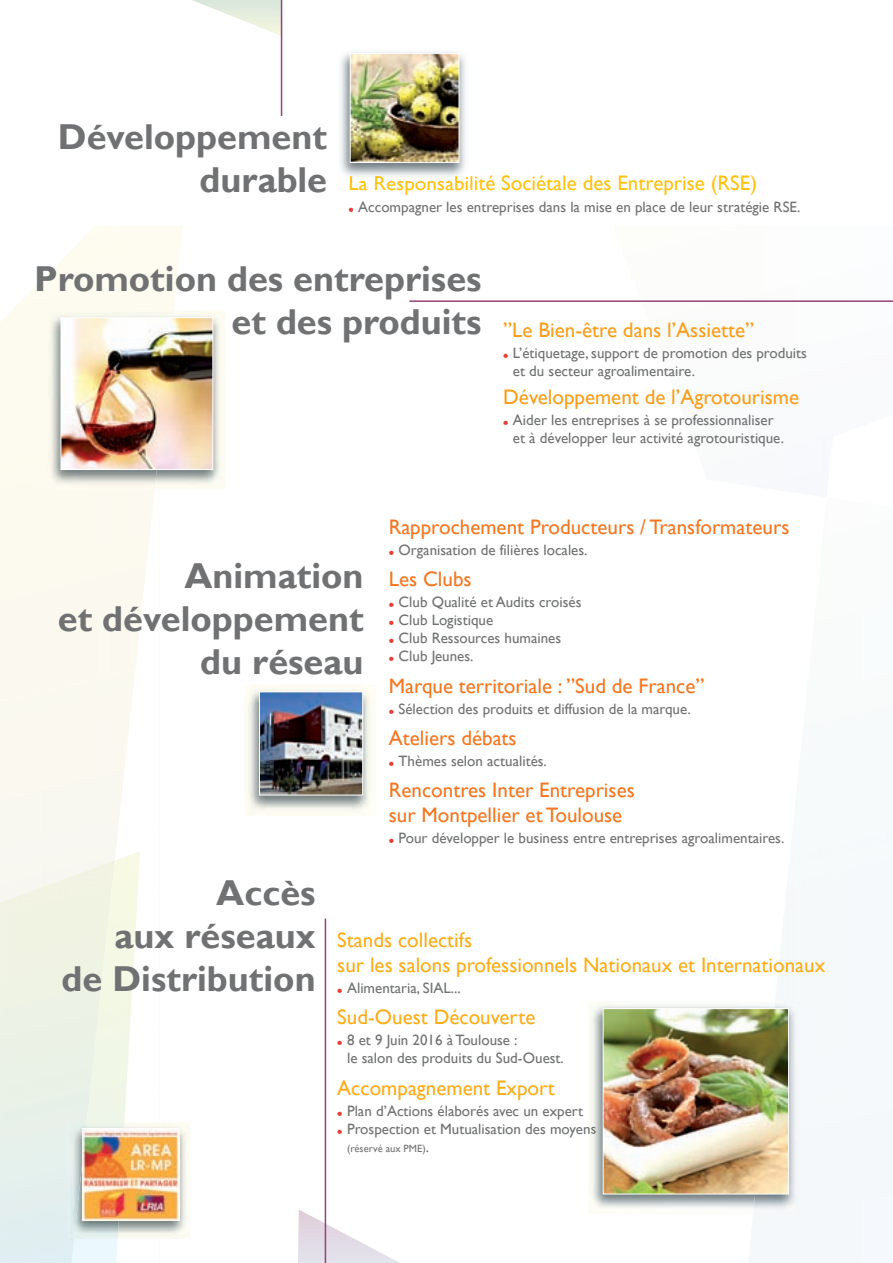
<style>
.page{position:relative;width:893px;height:1263px;background:#fff}
.page>*{position:absolute;margin:0;border:0;box-sizing:border-box;transform-origin:0 0}
.t1{font:700 36px/43.2px "Gill Sans";color:#707172;text-align:right}
.t2{font:21px/25.2px "Gill Sans";color:#f47721}
.t3{font:21px/25.2px "Gill Sans";color:#faad19}
.t4{font:21px "Gill Sans";color:#f89e1c}
.t5{font:21px "Gill Sans";color:#fec210}
.t6{font:15px/18px "Gill Sans";color:#707172}
.t7{font:10.5px "Gill Sans";color:#707172}
.s1{font-weight:700;color:#e73e38}
.s2{font-size:15px}
</style>
<div class="page">
<img style="left:0;top:322px;width:1px;height:580px">
<img style="left:174px;top:311px;width:51px;height:178px">
<img style="left:47px;top:311px;width:127px;height:178px">
<img style="left:63px;top:319px;width:148px;height:149px">
<div style="left:61px;top:317px;width:152px;height:153px;border:1px solid #fff"></div>
<img style="left:340px;top:52px;width:132px;height:131px">
<img style="left:350px;top:176px;width:91px;height:7px">
<img style="left:352px;top:55px;width:105px;height:106px">
<div style="left:350px;top:53px;width:109px;height:110px;border:1px solid #fff"></div>
<img style="left:245px;top:684px;width:130px;height:131px">
<img style="left:261px;top:693px;width:100px;height:100px">
<div style="left:259px;top:691px;width:104px;height:104px;border:1px solid #fff"></div>
<img style="left:588px;top:1001px;width:165px;height:213px">
<img style="left:753px;top:1001px;width:48px;height:213px">
<img style="left:605px;top:1010px;width:182px;height:182px">
<div style="left:603px;top:1008px;width:186px;height:186px;border:1px solid #fff"></div>
<hr style="left:409px;top:300px;width:484px;height:2px;background:#954278">
<img style="left:87px;top:851px;width:53px;height:271px">
<img style="left:115px;top:1239px;width:3px;height:24px">
<img style="left:0;top:860px;width:115px;height:403px">
<img style="left:0;top:902px;width:1px;height:361px">
<img style="left:125px;top:1122px;width:65px;height:117px">
<img style="left:87px;top:1122px;width:38px;height:117px">
<img style="left:68px;top:1122px;width:19px;height:117px">
<img style="left:82px;top:1129px;width:97px;height:91px">
<img style="left:298px;top:1209px;width:102px;height:54px">
<img style="left:192px;top:0;width:91px;height:36px">
<hr style="left:325px;top:918px;width:1px;height:345px;background:#954278">
<hr style="left:281px;top:0;width:1px;height:116px;background:#954278">
<h1 class="t1" style="left:58px;top:115px;width:271px">Développement durable</h1>
<h2 class="t5" style="left:348px;top:171px;width:410px">La Responsabilité Sociétale des Entreprise (RSE)</h2>
<p class="t6" style="left:348px;top:197px;width:453px"><span class="s1">•</span> Accompagner les entreprises dans la mise en place de leur stratégie RSE.</p>
<h1 class="t1" style="left:34px;top:257px;width:449px">Promotion des entreprises et des produits</h1>
<h2 class="t4" style="left:503px;top:317px;width:252px">”Le Bien-être dans l’Assiette”</h2>
<p class="t6" style="left:513px;top:344px;width:296px;text-indent:-10px"><span class="s1">•</span> L’étiquetage, support de promotion des produits et du secteur agroalimentaire.</p>
<h2 class="t4" style="left:503px;top:384px;width:297px">Développement de l’Agrotourisme</h2>
<p class="t6" style="left:513px;top:411px;width:273px;text-indent:-10px"><span class="s1">•</span> Aider les entreprises à se professionnaliser et à développer leur activité agrotouristique.</p>
<h1 class="t1" style="left:58px;top:554px;width:307px">Animation<br>et développement du réseau</h1>
<h2 class="t2" style="left:389px;top:514px;width:402px">Rapprochement Producteurs / Transformateurs</h2>
<p class="t6" style="left:389px;top:541px;width:200px"><span class="s1">•</span> Organisation de filières locales.</p>
<h2 class="t2" style="left:389px;top:566px;width:84px">Les Clubs</h2>
<p class="t6" style="left:389px;top:593px;width:194px"><span class="s1">•</span> Club Qualité et Audits croisés</p>
<p class="t6" style="left:389px;top:611px;width:106px"><span class="s1">•</span> Club Logistique</p>
<p class="t6" style="left:389px;top:629px;width:174px"><span class="s1">•</span> Club Ressources humaines</p>
<p class="t6" style="left:389px;top:647px;width:86px"><span class="s1">•</span> Club Jeunes.</p>
<h2 class="t2" style="left:389px;top:673px;width:317px">Marque territoriale : ”Sud de France”</h2>
<p class="t6" style="left:389px;top:699px;width:304px"><span class="s1">•</span> Sélection des produits et diffusion de la marque.</p>
<h2 class="t2" style="left:389px;top:725px;width:129px">Ateliers débats</h2>
<p class="t6" style="left:389px;top:752px;width:160px"><span class="s1">•</span> Thèmes selon actualités.</p>
<h2 class="t2" style="left:389px;top:777px;width:247px">Rencontres Inter Entreprises sur Montpellier et Toulouse</h2>
<p class="t6" style="left:389px;top:829px;width:397px"><span class="s1">•</span> Pour développer le business entre entreprises agroalimentaires.</p>
<h1 class="t1" style="left:62px;top:871px;width:256px">Accès<br>aux réseaux<br>de Distribution</h1>
<h2 class="t3" style="left:337px;top:927px;width:489px">Stands collectifs<br>sur les salons professionnels Nationaux et Internationaux</h2>
<p class="t6" style="left:337px;top:979px;width:125px"><span class="s1">•</span> Alimentaria, SIAL...</p>
<h2 class="t3" style="left:337px;top:1004px;width:200px">Sud-Ouest Découverte</h2>
<p class="t6" style="left:347px;top:1031px;width:218px;text-indent:-10px"><span class="s1">•</span> 8 et 9 Juin 2016 à Toulouse :<br>le salon des produits du Sud-Ouest.</p>
<h2 class="t3" style="left:337px;top:1075px;width:219px">Accompagnement Export</h2>
<p class="t6" style="left:337px;top:1101px;width:247px"><span class="s1">•</span> Plan d’Actions élaborés avec un expert</p>
<p class="t6" style="left:337px;top:1119px;width:261px"><span class="s1">•</span> Prospection et Mutualisation des moyens</p>
<p class="t7" style="left:347px;top:1142px;width:84px">(réservé aux PME)<span class="s2">.</span></p>
</div>
